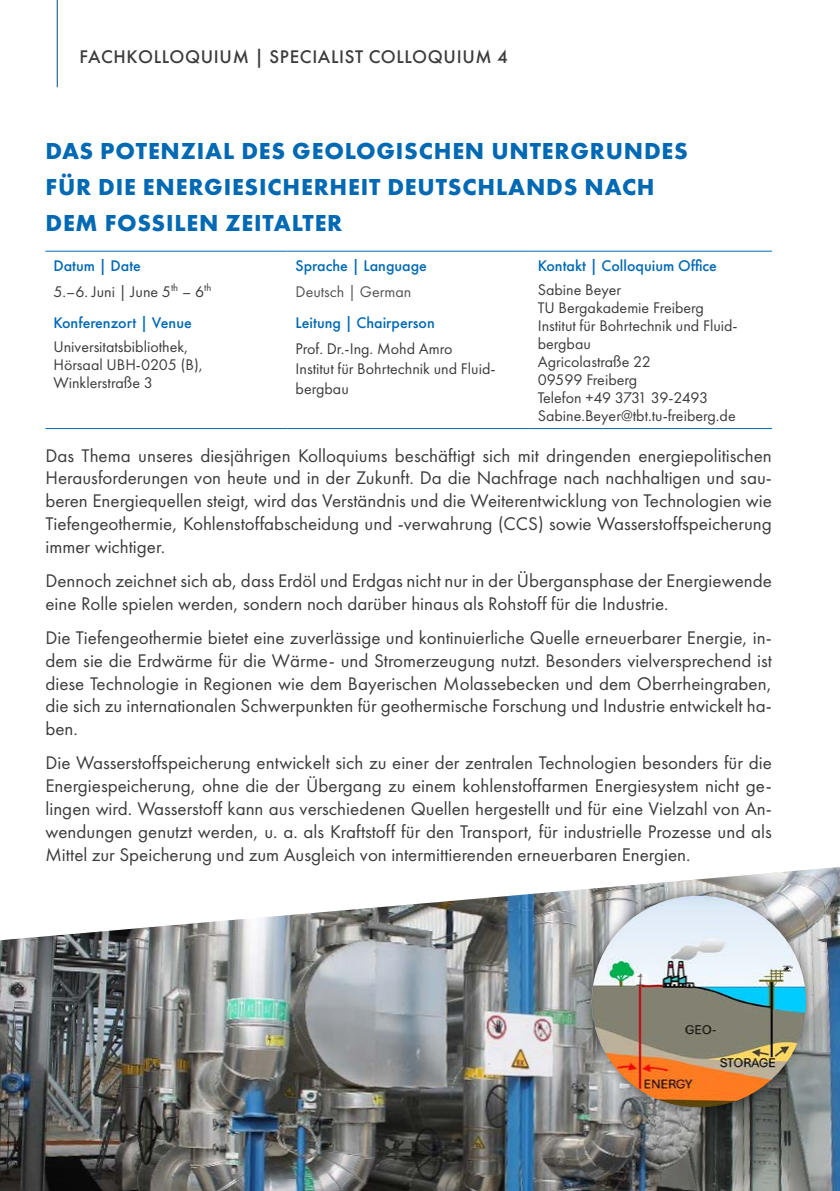
<style>
.page{position:relative;width:840px;height:1191px;background:#fff}
.page>*{position:absolute;margin:0;border:0;box-sizing:border-box;transform-origin:0 0}
.t1{font:24px/36px "Futura PT Bold";letter-spacing:.035em;color:#0069b4}
.t2{font:19px/22.8px "Futura PT Book";color:#3c3c3b;text-align:justify}
.t3{font:19px "Futura PT Medium";letter-spacing:.035em;color:#3c3c3b}
.t4{font:16px/18px "Futura PT Book";color:#3c3c3b}
.t5{font:16px "Futura PT Medium";color:#0069b4}
.t6{font:16px "Futura PT Book";color:#555454}
</style>
<div class="page">
<hr style="left:57px;top:0;width:1px;height:87px;background:#00497f">
<img style="left:0;top:867px;width:839px;height:324px">
<hr style="left:287px;top:251px;width:242px;height:1px;background:#0069b4">
<hr style="left:529px;top:251px;width:242px;height:1px;background:#0069b4">
<hr style="left:287px;top:428px;width:242px;height:1px;background:#0069b4">
<hr style="left:529px;top:428px;width:242px;height:1px;background:#0069b4">
<hr style="left:45px;top:251px;width:242px;height:1px;background:#0069b4">
<hr style="left:45px;top:428px;width:242px;height:1px;background:#0069b4">
<div style="left:579px;top:883px;width:238px;height:236px;background:#000;opacity:.49"></div>
<img style="left:591px;top:895px;width:214px;height:212px;border-radius:106px">
<p class="t3" style="left:79px;top:45px;width:430px">FACHKOLLOQUIUM | SPECIALIST COLLOQUIUM 4</p>
<p class="t1" style="left:45px;top:133px;width:643px">DAS POTENZIAL DES GEOLOGISCHEN UNTERGRUNDES<br>FÜR DIE ENERGIESICHERHEIT DEUTSCHLANDS NACH<br>DEM FOSSILEN ZEITALTER</p>
<p class="t5" style="left:53px;top:256px;width:89px">Datum | Date</p>
<p class="t4" style="left:53px;top:282px;width:159px">5.–6. Juni | June 5<sup>th</sup> – 6<sup>th</sup></p>
<p class="t5" style="left:53px;top:313px;width:140px">Konferenzort | Venue</p>
<p class="t4" style="left:53px;top:337px;width:151px">Universitatsbibliothek,<br>Hörsaal UBH-0205 (B),<br>Winklerstraße 3</p>
<p class="t5" style="left:295px;top:256px;width:133px">Sprache | Language</p>
<p class="t6" style="left:295px;top:282px;width:117px">Deutsch | German</p>
<p class="t5" style="left:295px;top:313px;width:141px">Leitung | Chairperson</p>
<p class="t4" style="left:295px;top:338px;width:201px;line-height:20px">Prof. Dr.-Ing. Mohd Amro<br>Institut für Bohrtechnik und Fluid&shy;bergbau</p>
<p class="t5" style="left:537px;top:256px;width:181px">Kontakt | Colloquium Office</p>
<p class="t4" style="left:537px;top:280px;width:201px">Sabine Beyer<br>TU Bergakademie Freiberg<br>Institut für Bohrtechnik und Fluid&shy;bergbau<br>Agricolastraße 22<br>09599 Freiberg<br>Telefon +49 3731 39-2493<br>Sabine.Beyer@tbt.tu-freiberg.de</p>
<p class="t2" style="left:45px;top:444px;width:727px">Das Thema unseres diesjährigen Kolloquiums beschäftigt sich mit dringenden energiepolitischen Herausforderungen von heute und in der Zukunft. Da die Nachfrage nach nachhaltigen und sau&shy;beren Energiequellen steigt, wird das Verständnis und die Weiterentwicklung von Technologien wie Tiefengeothermie, Kohlenstoffabscheidung und -verwahrung (CCS) sowie Wasserstoffspeicherung immer wichtiger.</p>
<p class="t2" style="left:45px;top:569px;width:727px">Dennoch zeichnet sich ab, dass Erdöl und Erdgas nicht nur in der Übergansphase der Energiewende eine Rolle spielen werden, sondern noch darüber hinaus als Rohstoff für die Industrie.</p>
<p class="t2" style="left:45px;top:626px;width:727px">Die Tiefengeothermie bietet eine zuverlässige und kontinuierliche Quelle erneuerbarer Energie, in&shy;dem sie die Erdwärme für die Wärme- und Stromerzeugung nutzt. Besonders vielversprechend ist diese Technologie in Regionen wie dem Bayerischen Molassebecken und dem Oberrheingraben, die sich zu internationalen Schwerpunkten für geothermische Forschung und Industrie entwickelt ha&shy;ben.</p>
<p class="t2" style="left:45px;top:751px;width:727px">Die Wasserstoffspeicherung entwickelt sich zu einer der zentralen Technologien besonders für die Energiespeicherung, ohne die der Übergang zu einem kohlenstoffarmen Energiesystem nicht ge&shy;lingen wird. Wasserstoff kann aus verschiedenen Quellen hergestellt und für eine Vielzahl von An&shy;wendungen genutzt werden, u. a. als Kraftstoff für den Transport, für industrielle Prozesse und als Mittel zur Speicherung und zum Ausgleich von intermittierenden erneuerbaren Energien.</p>
</div>
